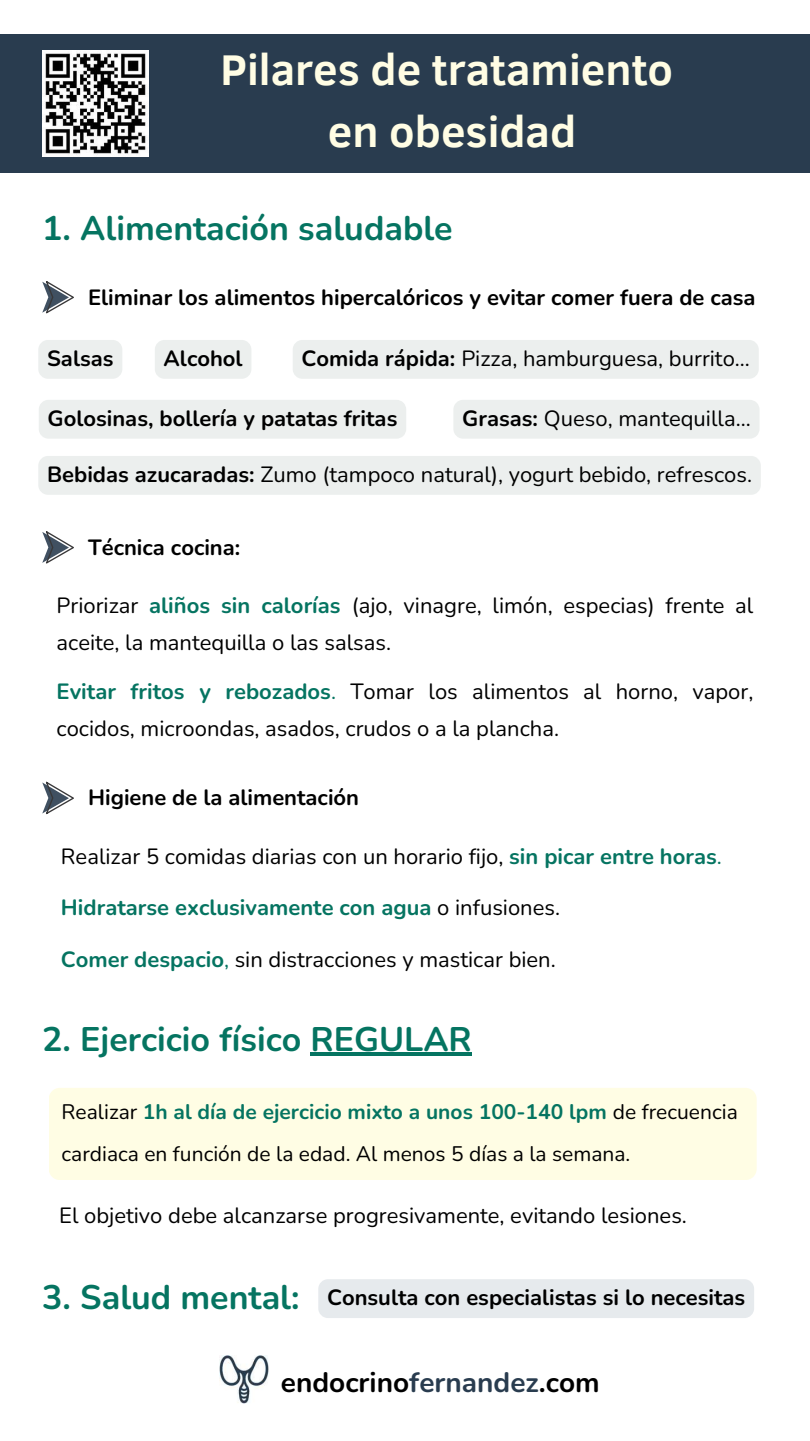
<style>
.page{position:relative;width:810px;height:1441px;background:#fff}
.page>*{position:absolute;margin:0;border:0;box-sizing:border-box;transform-origin:0 0}
.t1{font:700 44px/61.5px "Clear Sans";color:#fffde4;text-align:center}
.t2{font:700 34px "Nunito";color:#057461}
.t3{font:700 28px "Nunito";color:#000}
.t4{font:22px/36.8px "Nunito";color:#000}
.t5{font:700 22px "Nunito";color:#000}
.t6{font:700 22px "Nunito";color:#057461}
.t7{font:21px/42px "Nunito";color:#000}
.s1{font-weight:700}
.s2{font-weight:700;color:#057461}
.s3{color:#057461}
.s4{font-weight:400;color:#000}
.s5{font-size:34px;color:#057461}
.s6{color:#293c4f}
</style>
<div class="page">
<div style="left:0;top:34px;width:810px;height:138px;background:#293c4f"></div>
<img style="left:42px;top:50px;width:106px;height:106px">
<svg style="left:42px;top:531px;width:32px;height:32px"></svg>
<svg style="left:42px;top:781px;width:32px;height:32px"></svg>
<div style="left:38px;top:456px;width:723px;height:38px;background:#ecefee;border-radius:10px"></div>
<div style="left:38px;top:340px;width:84px;height:39px;background:#ecefee;border-radius:10px"></div>
<div style="left:155px;top:340px;width:96px;height:39px;background:#ecefee;border-radius:10px"></div>
<div style="left:39px;top:400px;width:367px;height:38px;background:#ecefee"></div>
<div style="left:293px;top:340px;width:466px;height:39px;background:#ecefee;border-radius:10px"></div>
<div style="left:453px;top:400px;width:307px;height:38px;background:#ecefee"></div>
<div style="left:49px;top:1088px;width:708px;height:91px;background:#fffde4"></div>
<svg style="left:42px;top:281px;width:32px;height:32px"></svg>
<hr style="left:311px;top:1052px;width:161px;height:3px;background:#057461">
<div style="left:318px;top:1278px;width:436px;height:39px;background:#e6eaed;border-radius:10px"></div>
<img style="left:220px;top:1355px;width:49px;height:48px">
<h1 class="t1" style="left:220px;top:37px;width:454px">Pilares de tratamiento en obesidad</h1>
<h2 class="t2" style="left:42px;top:206px;width:412px">1. Alimentación saludable</h2>
<p class="t5" style="left:88px;top:282px;width:669px">Eliminar los alimentos hipercalóricos y evitar comer fuera de casa</p>
<p class="t4" style="left:302px;top:340px;width:450px"><span class="s1">Comida rápida:</span> Pizza, hamburguesa, burrito...</p>
<p class="t4" style="left:462px;top:400px;width:290px"><span class="s1">Grasas:</span> Queso, mantequilla...</p>
<p class="t5" style="left:47px;top:344px;width:68px">Salsas</p>
<p class="t5" style="left:164px;top:344px;width:80px">Alcohol</p>
<p class="t5" style="left:48px;top:403px;width:351px">Golosinas, bollería y patatas fritas</p>
<p class="t4" style="left:47px;top:456px;width:706px"><span class="s1">Bebidas azucaradas:</span> Zumo (tampoco natural), yogurt bebido, refrescos.</p>
<p class="t5" style="left:88px;top:533px;width:154px">Técnica cocina:</p>
<p class="t4" style="left:57px;top:587px;width:698px">Priorizar <span class="s2">aliños sin calorías</span> (ajo, vinagre, limón, especias) frente al aceite, la mantequilla o las salsas.</p>
<p class="t4" style="left:57px;top:673px;width:698px"><span class="s2">Evitar fritos y rebozados</span><span class="s3">.</span> Tomar los alimentos al horno, vapor, cocidos, microondas, asados, crudos o a la plancha.</p>
<p class="t5" style="left:88px;top:782px;width:273px">Higiene de la alimentación</p>
<p class="t4" style="left:61px;top:838px;width:662px">Realizar 5 comidas diarias con un horario fijo, <span class="s2">sin picar entre horas</span><span class="s3">.</span></p>
<p class="t6" style="left:61px;top:893px;width:501px">Hidratarse exclusivamente con agua <span class="s4">o infusiones.</span></p>
<p class="t4" style="left:61px;top:941px;width:496px"><span class="s2">Comer despacio</span><span class="s3">,</span> sin distracciones y masticar bien.</p>
<h2 class="t2" style="left:42px;top:1016px;width:431px">2. Ejercicio físico REGULAR</h2>
<p class="t7" style="left:62px;top:1091px;width:678px">Realizar <span class="s2">1h al día de ejercicio mixto a unos 100-140 lpm</span> de frecuencia cardiaca en función de la edad. Al menos 5 días a la semana.</p>
<p class="t4" style="left:59px;top:1196px;width:629px">El objetivo debe alcanzarse progresivamente, evitando lesiones.</p>
<p class="t5" style="left:42px;top:1282px;width:705px"><span class="s5">3. Salud mental:</span> Consulta con especialistas si lo necesitas</p>
<p class="t3" style="left:281px;top:1363px;width:320px">endocrino<span class="s6">fernandez</span>.com</p>
</div>
